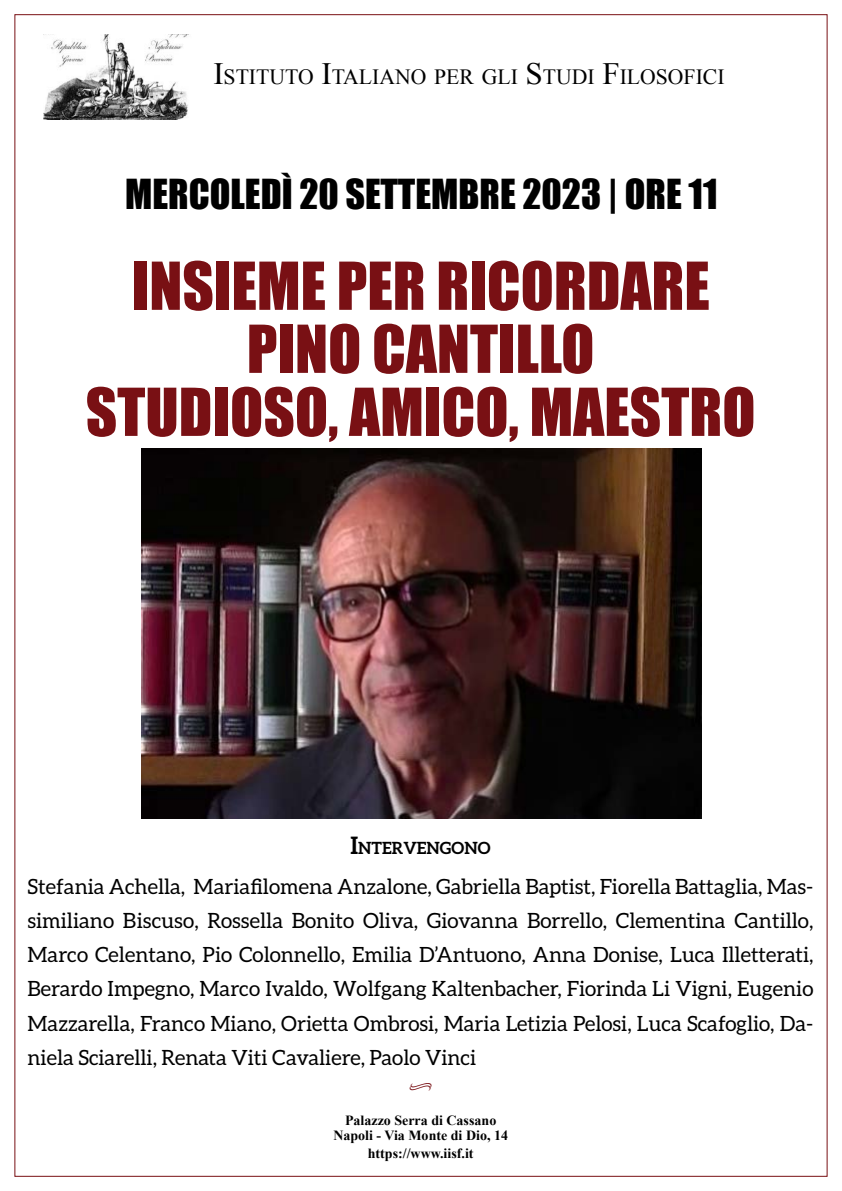
<style>
.page{position:relative;width:842px;height:1191px;background:#fff}
.page>*{position:absolute;margin:0;border:0;box-sizing:border-box;transform-origin:0 0}
.t1{font:61px/63px "Impact";color:#791014;text-align:center}
.t2{font:38px "Impact";color:#000}
.t3{font:21.7px "Times New Roman";color:#000}
.t4{font:21px/34px "Aleo";color:#000;text-align:justify}
.t5{font:700 16.8px "Aleo";color:#000}
.t6{font:14.9px "Minion Pro";color:#791014}
.t7{font:700 14px/15px "Times New Roman";color:#000;text-align:center}
.s1{font-size:31px}
.s2{font-size:24px}
</style>
<div class="page">
<img style="left:44px;top:34px;width:145px;height:86px">
<img style="left:142px;top:448px;width:560px;height:370px">
<p class="t3" style="left:213px;top:62px;width:512px"><span class="s1">I</span>STITUTO <span class="s1">I</span>TALIANO PER GLI <span class="s1">S</span> TUDI <span class="s1">F</span>ILOSOFICI</p>
<h2 class="t2" style="left:125px;top:165px;width:594px">MERCOLEDÌ 20 SETTEMBRE 2023 | ORE 11</h2>
<h1 class="t1" style="left:86px;top:253px;width:671px">INSIEME PER RICORDARE<br>PINO CANTILLO<br>STUDIOSO, AMICO, MAESTRO</h1>
<p class="t5" style="left:350px;top:838px;width:142px"><span class="s2">I</span>NTERVENGONO</p>
<p class="t4" style="left:28px;top:869px;width:787px">Stefania Achella, Mariafilomena Anzalone, Gabriella Baptist, Fiorella Battaglia, Mas&shy;similiano Biscuso, Rossella Bonito Oliva, Giovanna Borrello, Clementina Cantillo, Marco Celentano, Pio Colonnello, Emilia D’Antuono, Anna Donise, Luca Illetterati, Berardo Impegno, Marco Ivaldo, Wolfgang Kaltenbacher, Fiorinda Li Vigni, Eugenio Mazzarella, Franco Miano, Orietta Ombrosi, Maria Letizia Pelosi, Luca Scafoglio, Da&shy;niela Sciarelli, Renata Viti Cavaliere, Paolo Vinci</p>
<p class="t6" style="left:409px;top:1075px;width:25px">•</p>
<p class="t7" style="left:333px;top:1112px;width:176px">Palazzo Serra di Cassano<br>Napoli - Via Monte di Dio, 14</p>
<p class="t7" style="left:368px;top:1145px;width:107px">https://www.iisf.it</p>
</div>
